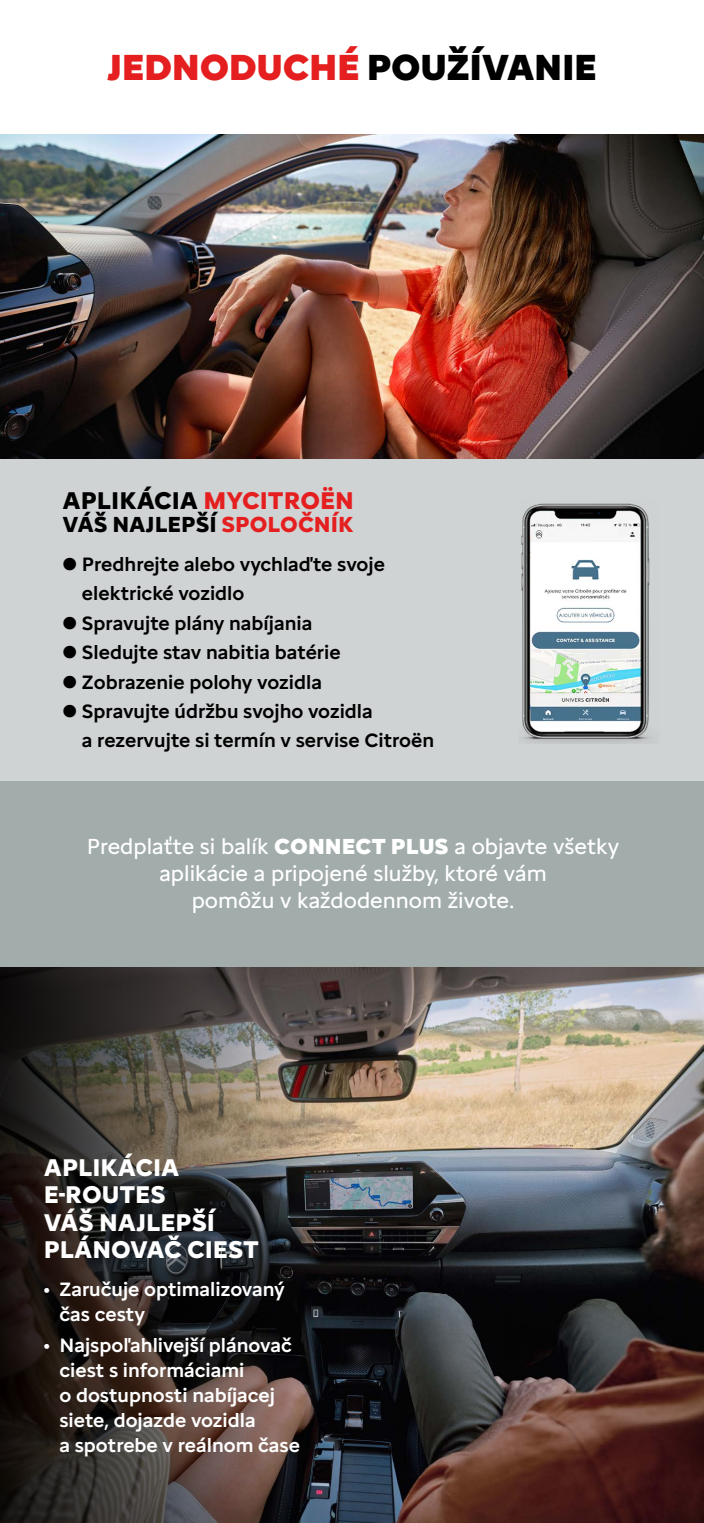
<style>
.page{position:relative;width:704px;height:1523px;background:#fff}
.page>*{position:absolute;margin:0;border:0;box-sizing:border-box;transform-origin:0 0}
.t1{font:900 37.5px "Citroen Type";letter-spacing:-.01em;color:#e51f1f}
.t2{font:700 25px/27.5px "Citroen Type";color:#fff}
.t3{font:700 25px "Citroen Type";color:#000}
.t4{font:22.5px/27px "Citroen Type";color:#fff;text-align:center}
.t5{font:700 22.5px "Citroen Type";color:#000}
.t6{font:500 20px/29.4px "Citroen Type";color:#000}
.t7{font:500 20px/25px "Citroen Type";color:#fff}
.s1{color:#000}
.s2{color:#e51f1f}
.s3{font-weight:900;font-size:42.5px}
.s4{font-weight:900}
</style>
<div class="page">
<div style="left:0;top:780px;width:703px;height:742px;background:#a2acab"></div>
<img style="left:338px;top:967px;width:365px;height:555px">
<img style="left:0;top:967px;width:338px;height:555px">
<img style="left:0;top:134px;width:703px;height:325px">
<div style="left:0;top:459px;width:703px;height:321px;background:#d0d3d4"></div>
<img style="left:521px;top:503px;width:131px;height:240px">
<p class="t1" style="left:107px;top:39px;width:491px">JEDNODUCHÉ <span class="s1">POUŽÍVANIE</span></p>
<p class="t3" style="left:62px;top:481px;width:293px">APLIKÁCIA <span class="s2">MYCITROËN</span></p>
<p class="t5" style="left:62px;top:507px;width:292px">VÁŠ NAJLEPŠÍ <span class="s2">SPOLOČNÍK</span></p>
<p class="t6" style="left:82px;top:548px;width:304px;text-indent:-19px"><span class="s3">•</span> Predhrejte alebo vychlaďte svoje elektrické vozidlo</p>
<p class="t6" style="left:62px;top:607px;width:251px"><span class="s3">•</span> Spravujte plány nabíjania</p>
<p class="t6" style="left:62px;top:636px;width:279px"><span class="s3">•</span> Sledujte stav nabitia batérie</p>
<p class="t6" style="left:62px;top:666px;width:261px"><span class="s3">•</span> Zobrazenie polohy vozidla</p>
<p class="t6" style="left:82px;top:695px;width:353px;text-indent:-19px"><span class="s3">•</span> Spravujte údržbu svojho vozidla<br>a rezervujte si termín v servise Citroën</p>
<p class="t4" style="left:87px;top:831px;width:533px">Predplaťte si balík <span class="s4">CONNECT PLUS</span> a objavte všetky aplikácie a pripojené služby, ktoré vám<br>pomôžu v každodennom živote.</p>
<p class="t2" style="left:44px;top:1152px;width:217px">APLIKÁCIA<br>E-ROUTES<br>VÁŠ NAJLEPŠÍ<br>PLÁNOVAČ CIEST</p>
<p class="t7" style="left:59px;top:1275px;width:227px;text-indent:-16px">• Zaručuje optimalizovaný čas cesty</p>
<p class="t7" style="left:59px;top:1331px;width:242px;text-indent:-16px">• Najspoľahlivejší plánovač ciest s informáciami<br>o dostupnosti nabíjacej siete, dojazde vozidla<br>a spotrebe v reálnom čase</p>
</div>
